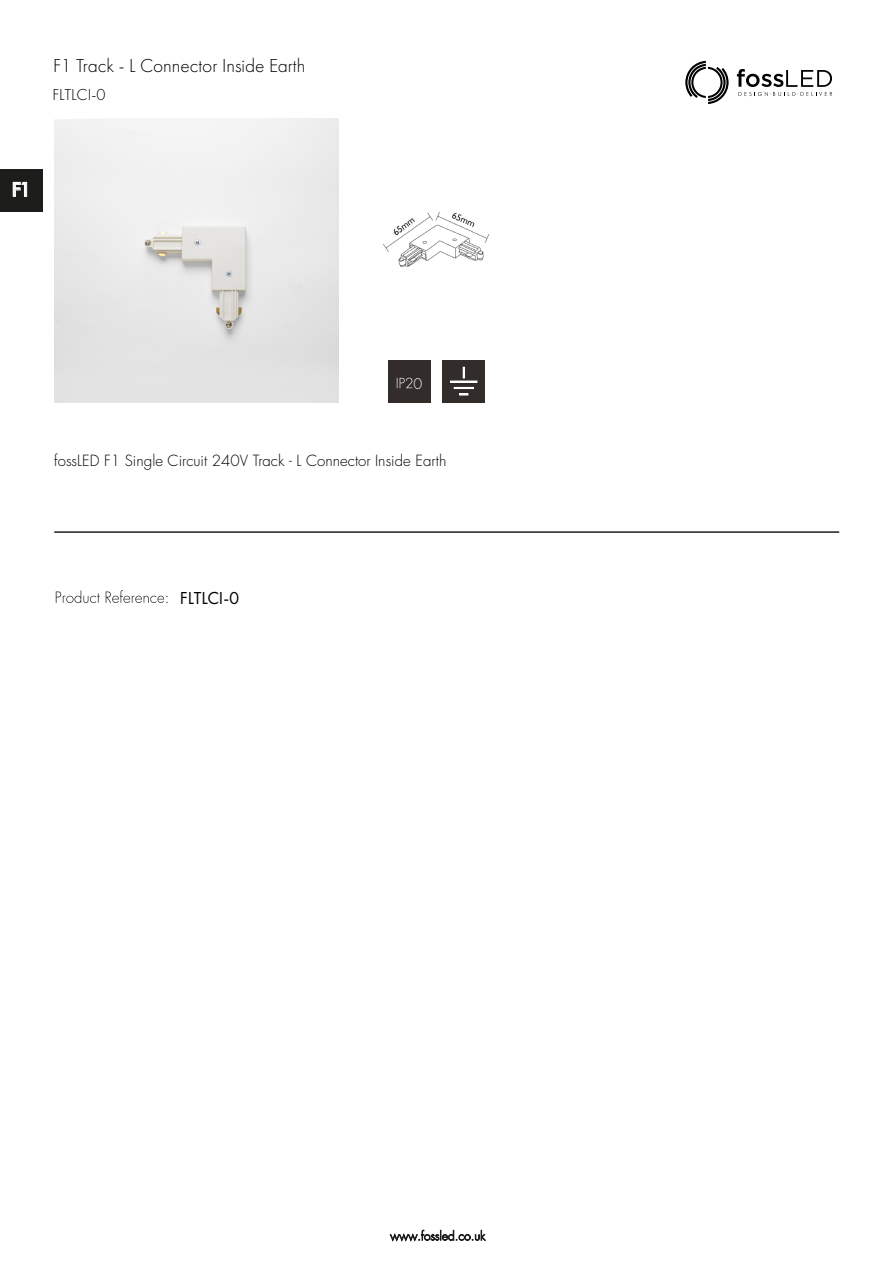
<style>
.page{position:relative;width:893px;height:1263px;background:#fff}
.page>*{position:absolute;margin:0;border:0;box-sizing:border-box;transform-origin:0 0}
.t1{font:500 21px "Futura PT";color:#fff}
.t2{font:300 19.5px "Futura PT";color:#000}
.t3{font:18px "Futura PT";color:#000}
.t4{font:300 16.5px "Futura PT";color:#000}
.t5{font:300 15px "Futura";color:#000}
.t6{font:300 14.25px "Futura";color:#fff}
</style>
<div class="page">
<svg style="left:390px;top:1230px;width:95px;height:11px"></svg>
<hr style="left:54px;top:531px;width:785px;height:2px;background:#1d1d1b">
<svg style="left:685px;top:61px;width:44px;height:43px"></svg>
<svg style="left:737px;top:69px;width:95px;height:27px"></svg>
<svg style="left:56px;top:590px;width:112px;height:13px"></svg>
<div style="left:388px;top:361px;width:42px;height:42px;background:#322d2b"></div>
<svg style="left:397px;top:378px;width:15px;height:10px"></svg>
<div style="left:443px;top:360px;width:42px;height:43px;background:#322d2b"></div>
<svg style="left:450px;top:367px;width:27px;height:28px"></svg>
<div style="left:0;top:169px;width:43px;height:42px;background:#1d1d1b"></div>
<svg style="left:13px;top:182px;width:14px;height:15px"></svg>
<img style="left:383px;top:211px;width:107px;height:57px">
<img style="left:55px;top:118px;width:284px;height:285px">
<h2 class="t2" style="left:53px;top:55px;width:254px">F1 Track - L Connector Inside Earth</h2>
<p class="t4" style="left:53px;top:85px;width:54px">FLTLCI-0</p>
<h1 class="t1" style="left:11px;top:177px;width:21px">F1</h1>
<p class="t6" style="left:413px;top:374px;width:10px">0</p>
<p class="t5" style="left:54px;top:451px;width:394px">fossLED F1 Single Circuit 240V Track - L Connector Inside Earth</p>
<p class="t3" style="left:180px;top:587px;width:61px">FLTLCI-0</p>
</div>
